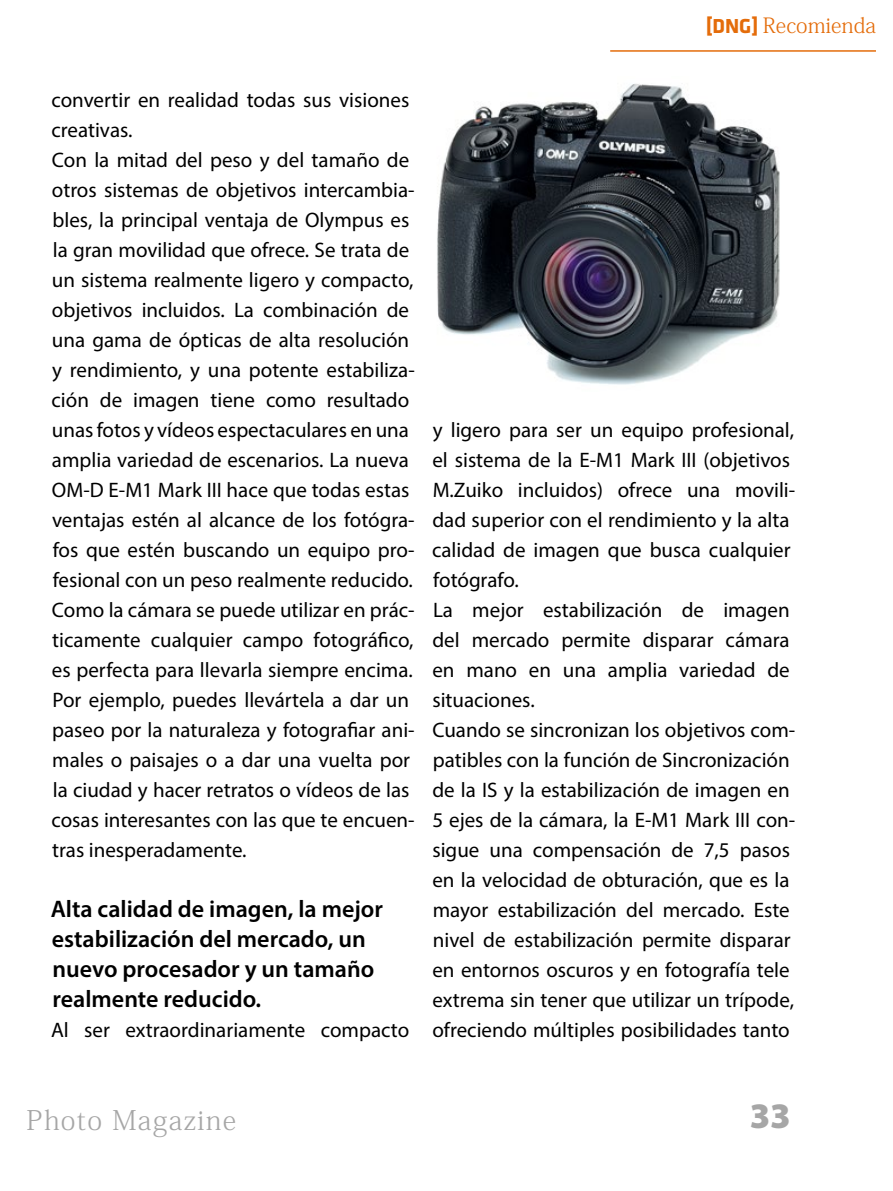
<style>
.page{position:relative;width:893px;height:1191px;background:#fff}
.page>*{position:absolute;margin:0;border:0;box-sizing:border-box;transform-origin:0 0}
.t1{font:900 36px "Myriad Pro";color:#a6a6a6}
.t2{font:27px "Adobe Fangsong Std";letter-spacing:.05em;color:#a6a6a6}
.t3{font:600 24px/30px "Myriad Pro";color:#000}
.t4{font:21px/30px "Myriad Pro";color:#000}
.t5{font:21px "Adobe Fangsong Std";color:#e46c0a}
.s1{font-family:"Klavika";font-weight:700}
</style>
<div class="page">
<img style="left:437px;top:84px;width:343px;height:301px">
<hr style="left:610px;top:50px;width:266px;height:2px;background:#e46c0a">
<p class="t5" style="left:706px;top:13px;width:172px"><span class="s1">[DNG]</span> Recomienda</p>
<p class="t4" style="left:51px;top:84px;width:365px">convertir en realidad todas sus visiones creativas.<br>Con la mitad del peso y del tamaño de otros sistemas de objetivos intercambia&shy;bles, la principal ventaja de Olympus es la gran movilidad que ofrece. Se trata de un sistema realmente ligero y compacto, objetivos incluidos. La combinación de una gama de ópticas de alta resolución y rendimiento, y una potente estabiliza&shy;ción de imagen tiene como resultado unas fotos y vídeos espectaculares en una amplia variedad de escenarios. La nueva OM-D E-M1 Mark III hace que todas estas ventajas estén al alcance de los fotógra&shy;fos que estén buscando un equipo pro&shy;fesional con un peso realmente reducido.<br>Como la cámara se puede utilizar en prác&shy;ticamente cualquier campo fotográfico, es perfecta para llevarla siempre encima.<br>Por ejemplo, puedes llevártela a dar un paseo por la naturaleza y fotografiar ani&shy;males o paisajes o a dar una vuelta por la ciudad y hacer retratos o vídeos de las cosas interesantes con las que te encuen&shy;tras inesperadamente.</p>
<p class="t3" style="left:51px;top:893px;width:334px">Alta calidad de imagen, la mejor estabilización del mercado, un nuevo procesador y un tamaño realmente reducido.</p>
<p class="t4" style="left:51px;top:1014px;width:360px">Al ser extraordinariamente compacto</p>
<p class="t4" style="left:432px;top:414px;width:365px">y ligero para ser un equipo profesional, el sistema de la E-M1 Mark III (objetivos M.Zuiko incluidos) ofrece una movili&shy;dad superior con el rendimiento y la alta calidad de imagen que busca cualquier fotógrafo.<br>La mejor estabilización de imagen del mercado permite disparar cámara en mano en una amplia variedad de situaciones.<br>Cuando se sincronizan los objetivos com&shy;patibles con la función de Sincronización de la IS y la estabilización de imagen en 5 ejes de la cámara, la E-M1 Mark III con&shy;sigue una compensación de 7,5 pasos en la velocidad de obturación, que es la mayor estabilización del mercado. Este nivel de estabilización permite disparar en entornos oscuros y en fotografía tele extrema sin tener que utilizar un trípode, ofreciendo múltiples posibilidades tanto</p>
<p class="t2" style="left:27px;top:1103px;width:211px">Photo Magazine</p>
<h1 class="t1" style="left:750px;top:1092px;width:43px">33</h1>
</div>
